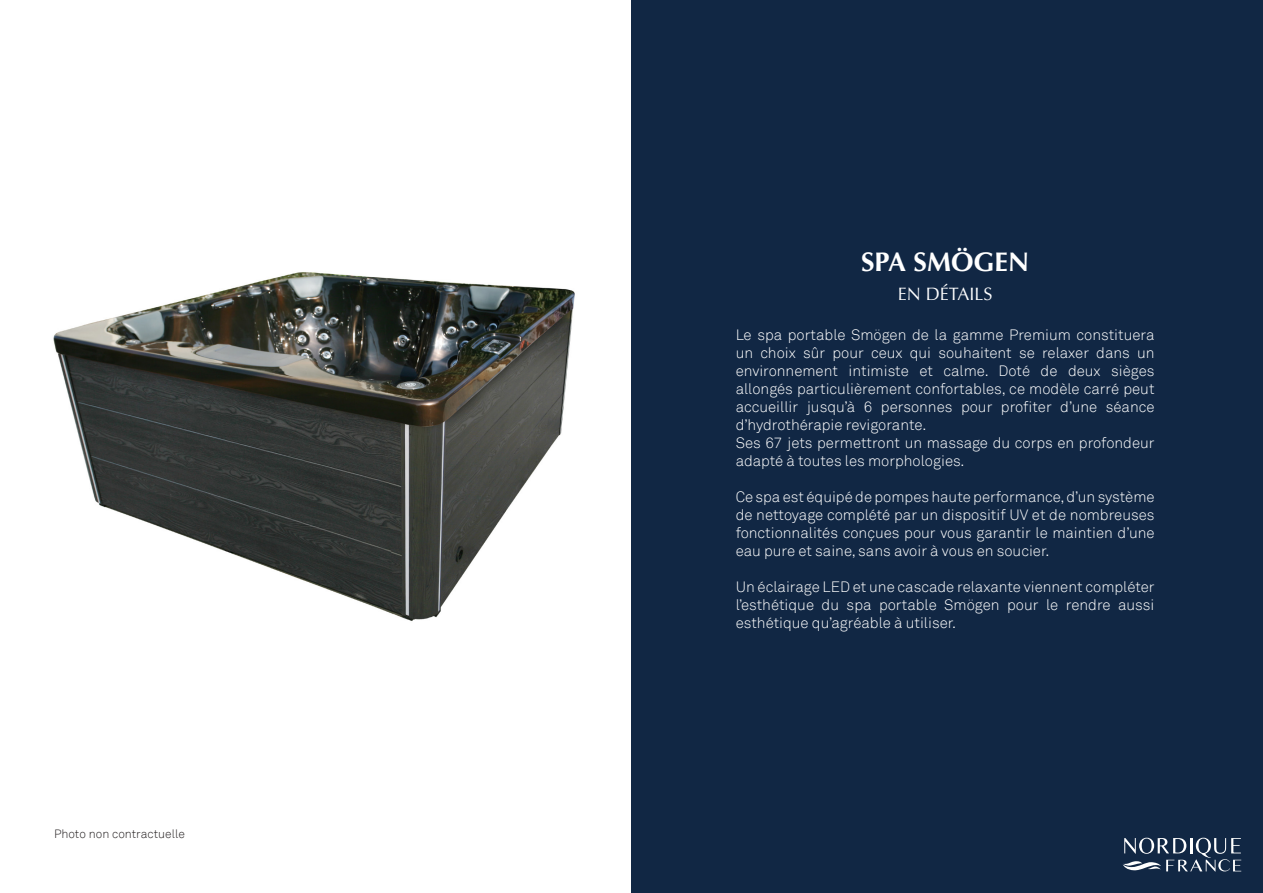
<style>
.page{position:relative;width:1263px;height:893px;background:#fff}
.page>*{position:absolute;margin:0;border:0;box-sizing:border-box;transform-origin:0 0}
.t1{font:700 27px "Optima";color:#fff}
.t2{font:18px "Optima";color:#fff}
.t3{font:300 15px/18px "Akkurat";color:#fff;text-align:justify}
.t4{font:300 12px "Akkurat";color:#231f20}
</style>
<div class="page">
<div style="left:631px;top:0;width:632px;height:893px;background:#112744"></div>
<svg style="left:1123px;top:838px;width:118px;height:34px"></svg>
<img style="left:53px;top:272px;width:522px;height:349px">
<p class="t4" style="left:54px;top:826px;width:132px">Photo non contractuelle</p>
<p class="t1" style="left:861px;top:246px;width:170px">SPA SMÖGEN</p>
<p class="t2" style="left:898px;top:283px;width:96px">EN DÉTAILS</p>
<p class="t3" style="left:736px;top:326px;width:420px">Le spa portable Smögen de la gamme Premium constituera un choix sûr pour ceux qui souhaitent se relaxer dans un environnement intimiste et calme. Doté de deux sièges allongés particulièrement confortables, ce modèle carré peut accueillir jusqu’à 6 personnes pour profiter d’une séance d’hydrothérapie revigorante.</p>
<p class="t3" style="left:736px;top:434px;width:420px">Ses 67 jets permettront un massage du corps en profondeur adapté à toutes les morphologies.</p>
<p class="t3" style="left:736px;top:488px;width:420px">Ce spa est équipé de pompes haute performance, d’un système de nettoyage complété par un dispositif UV et de nombreuses fonctionnalités conçues pour vous garantir le maintien d’une eau pure et saine, sans avoir à vous en soucier.</p>
<p class="t3" style="left:736px;top:578px;width:420px">Un éclairage LED et une cascade relaxante viennent compléter l’esthétique du spa portable Smögen pour le rendre aussi esthétique qu’agréable à utiliser.</p>
</div>
